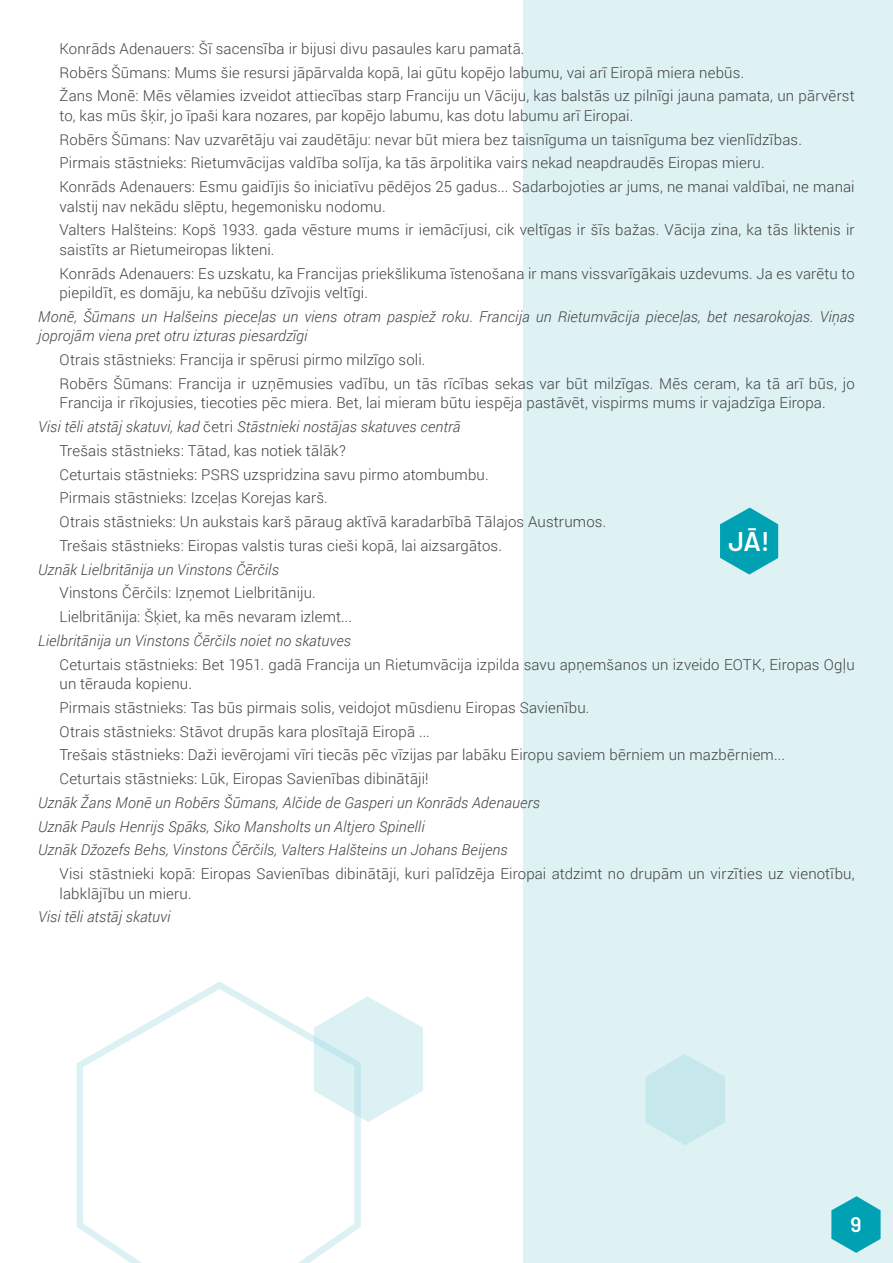
<style>
.page{position:relative;width:893px;height:1263px;background:#fff}
.page>*{position:absolute;margin:0;border:0;box-sizing:border-box;transform-origin:0 0}
.t1{font:600 27px "Barlow";color:#fff}
.t2{font:600 21px "Barlow";color:#fff}
.t3{font:300 15px/23.7px "Roboto";letter-spacing:.01em;color:#414042}
.t4{font:italic 300 15px/23.7px "Roboto";letter-spacing:.01em;color:#414042}
.s1{font-style:normal}
</style>
<div class="page">
<div style="left:523px;top:0;width:370px;height:1263px;background:#def1f3"></div>
<svg style="left:76px;top:981px;width:285px;height:282px"></svg>
<svg style="left:314px;top:996px;width:109px;height:126px"></svg>
<svg style="left:646px;top:1054px;width:79px;height:91px"></svg>
<svg style="left:720px;top:508px;width:58px;height:66px"></svg>
<svg style="left:831px;top:1196px;width:50px;height:57px"></svg>
<p class="t3" style="left:60px;top:36px;width:797px">Konrāds Adenauers: Šī sacensība ir bijusi divu pasaules karu pamatā.<br>Robērs Šūmans: Mums šie resursi jāpārvalda kopā, lai gūtu kopējo labumu, vai arī Eiropā miera nebūs.<br>Žans Monē: Mēs vēlamies izveidot attiecības starp Franciju un Vāciju, kas balstās uz pilnīgi jauna pamata, un pārvērst</p>
<p class="t3" style="left:60px;top:103px;width:797px">to, kas mūs šķir, jo īpaši kara nozares, par kopējo labumu, kas dotu labumu arī Eiropai.<br>Robērs Šūmans: Nav uzvarētāju vai zaudētāju: nevar būt miera bez taisnīguma un taisnīguma bez vienlīdzības.<br>Pirmais stāstnieks: Rietumvācijas valdība solīja, ka tās ārpolitika vairs nekad neapdraudēs Eiropas mieru.<br>Konrāds Adenauers: Esmu gaidījis šo iniciatīvu pēdējos 25 gadus... Sadarbojoties ar jums, ne manai valdībai, ne manai</p>
<p class="t3" style="left:60px;top:194px;width:797px">valstij nav nekādu slēptu, hegemonisku nodomu.<br>Valters Halšteins: Kopš 1933. gada vēsture mums ir iemācījusi, cik veltīgas ir šīs bažas. Vācija zina, ka tās liktenis ir</p>
<p class="t3" style="left:60px;top:237px;width:797px">saistīts ar Rietumeiropas likteni.<br>Konrāds Adenauers: Es uzskatu, ka Francijas priekšlikuma īstenošana ir mans vissvarīgākais uzdevums. Ja es varētu to</p>
<p class="t3" style="left:60px;top:281px;width:310px">piepildīt, es domāju, ka nebūšu dzīvojis veltīgi.</p>
<p class="t4" style="left:38px;top:306px;width:818px;line-height:19.5px">Monē, Šūmans un Halšeins pieceļas un viens otram paspiež roku. Francija un Rietumvācija pieceļas, bet nesarokojas. Viņas joprojām viena pret otru izturas piesardzīgi</p>
<p class="t3" style="left:60px;top:348px;width:797px">Otrais stāstnieks: Francija ir spērusi pirmo milzīgo soli.<br>Robērs Šūmans: Francija ir uzņēmusies vadību, un tās rīcības sekas var būt milzīgas. Mēs ceram, ka tā arī būs, jo</p>
<p class="t3" style="left:60px;top:391px;width:768px">Francija ir rīkojusies, tiecoties pēc miera. Bet, lai mieram būtu iespēja pastāvēt, vispirms mums ir vajadzīga Eiropa.</p>
<p class="t4" style="left:38px;top:415px;width:424px">Visi tēli atstāj skatuvi, kad <span class="s1">četri</span> Stāstnieki nostājas skatuves centrā</p>
<p class="t3" style="left:60px;top:438px;width:288px">Trešais stāstnieks: Tātad, kas notiek tālāk?</p>
<p class="t3" style="left:60px;top:462px;width:431px">Ceturtais stāstnieks: PSRS uzspridzina savu pirmo atombumbu.</p>
<p class="t3" style="left:60px;top:486px;width:270px">Pirmais stāstnieks: Izceļas Korejas karš.</p>
<p class="t3" style="left:60px;top:509px;width:548px">Otrais stāstnieks: Un aukstais karš pāraug aktīvā karadarbībā Tālajos Austrumos.</p>
<p class="t3" style="left:60px;top:533px;width:444px">Trešais stāstnieks: Eiropas valstis turas cieši kopā, lai aizsargātos.</p>
<p class="t4" style="left:38px;top:557px;width:242px">Uznāk Lielbritānija un Vinstons Čērčils</p>
<p class="t3" style="left:60px;top:581px;width:294px">Vinstons Čērčils: Izņemot Lielbritāniju.<br>Lielbritānija: Šķiet, ka mēs nevaram izlemt...</p>
<p class="t4" style="left:38px;top:628px;width:314px">Lielbritānija un Vinstons Čērčils noiet no skatuves</p>
<p class="t3" style="left:60px;top:654px;width:797px;line-height:19.5px">Ceturtais stāstnieks: Bet 1951. gadā Francija un Rietumvācija izpilda savu apņemšanos un izveido EOTK, Eiropas Ogļu un tērauda kopienu.</p>
<p class="t3" style="left:60px;top:695px;width:727px">Pirmais stāstnieks: Tas būs pirmais solis, veidojot mūsdienu Eiropas Savienību.<br>Otrais stāstnieks: Stāvot drupās kara plosītajā Eiropā ...<br>Trešais stāstnieks: Daži ievērojami vīri tiecās pēc vīzijas par labāku Eiropu saviem bērniem un mazbērniem...<br>Ceturtais stāstnieks: Lūk, Eiropas Savienības dibinātāji!</p>
<p class="t4" style="left:38px;top:790px;width:503px">Uznāk Žans Monē un Robērs Šūmans, Alčide de Gasperi un Konrāds Adenauers<br>Uznāk Pauls Henrijs Spāks, Siko Mansholts un Altjero Spinelli<br>Uznāk Džozefs Behs, Vinstons Čērčils, Valters Halšteins un Johans Beijens</p>
<p class="t3" style="left:60px;top:864px;width:797px;line-height:19.5px">Visi stāstnieki kopā: Eiropas Savienības dibinātāji, kuri palīdzēja Eiropai atdzimt no drupām un virzīties uz vienotību, labklājību un mieru.</p>
<p class="t4" style="left:38px;top:905px;width:134px">Visi tēli atstāj skatuvi</p>
<h1 class="t1" style="left:728px;top:521px;width:43px">JĀ!</h1>
<h2 class="t2" style="left:850px;top:1208px;width:13px">9</h2>
</div>
